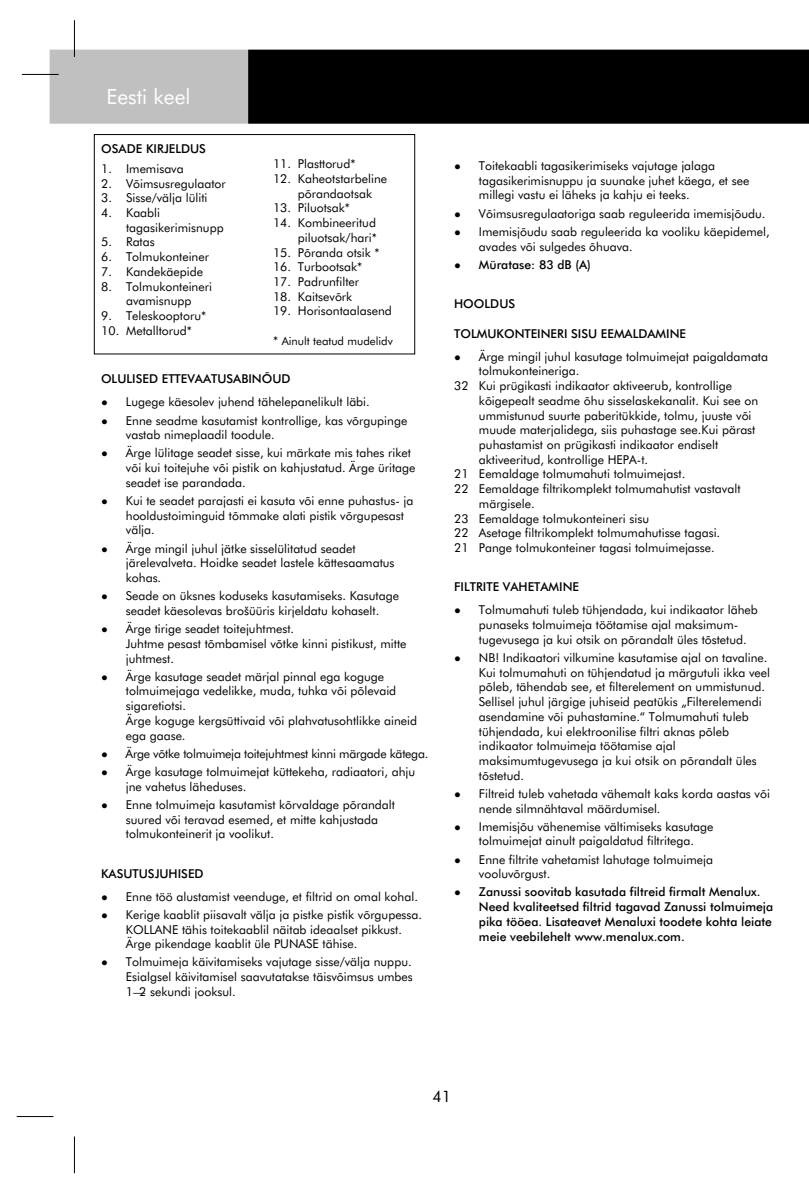
<style>
.page{position:relative;width:809px;height:1191px;background:#fff}
.page>*{position:absolute;margin:0;border:0;box-sizing:border-box;transform-origin:0 0}
.t1{font:21px "Futura Bk HU Book";letter-spacing:.225em;color:#fff}
.t2{font:15.75px "Futura Bk HU Book";color:#000}
.t3{font:12.25px/14.7px "Futura Bk HU Book";color:#000}
.t4{font:12.25px/14.7px "Futura Med HU Medium";color:#000}
.t5{font:12.25px "Futura Bk HU Book";letter-spacing:-.02em;color:#000}
.t6{font:12.25px "Futura Bk HU Book";letter-spacing:.035em;color:#000}
.t7{font:12.25px "Futura Bk HU Book";letter-spacing:-.24em;color:#000}
.t8{font:12.25px "Futura Med HU Medium";letter-spacing:-.11em;color:#000}
.t9{font:12.25px "Futura Bk HU Book";letter-spacing:-.03em;color:#000}
.t10{font:12.25px "Futura Med HU Medium";letter-spacing:.04em;color:#000}
.t11{font:12.25px "Futura Bk HU Book";letter-spacing:-.055em;color:#000}
.t12{font:11.38px "Futura Bk HU Book";color:#000}
.s1{font-size:12.25px}
.s2{font-family:"Arial";font-size:11.38px}
</style>
<div class="page">
<div style="left:50px;top:50px;width:198px;height:74px;background:#c0c0c0"></div>
<div style="left:248px;top:50px;width:561px;height:74px;background:#000"></div>
<hr style="left:74px;top:1136px;width:1px;height:37px;background:#000">
<hr style="left:17px;top:1116px;width:36px;height:1px;background:#000">
<hr style="left:22px;top:74px;width:37px;height:1px;background:#000">
<hr style="left:74px;top:20px;width:1px;height:37px;background:#000">
<div style="left:94px;top:134px;width:321px;height:220px;border:1px solid #000"></div>
<h1 class="t1" style="left:106px;top:88px;width:98px">Eestikeel</h1>
<p class="t4" style="left:101px;top:142px;width:106px">O SAD E KIRJELD US</p>
<p class="t3" style="left:101px;top:162px;width:84px">1. Im e m isava</p>
<p class="t3" style="left:101px;top:177px;width:127px">2. Võim s us re gulaator</p>
<p class="t7" style="left:101px;top:193px;width:108px">3. Sis s e /välja lüliti</p>
<p class="t3" style="left:126px;top:206px;width:99px;text-indent:-25px">4. Kaabli<br>tagas ik e rim is nupp</p>
<p class="t3" style="left:101px;top:236px;width:53px">5. Ratas</p>
<p class="t3" style="left:101px;top:250px;width:110px">6. Tolm uk onte ine r</p>
<p class="t3" style="left:101px;top:265px;width:100px">7. Kande k äe pide</p>
<p class="t3" style="left:101px;top:280px;width:112px;text-align:center">8. Tolm uk onte ine ri avam is nupp<br>9 . Te le s k ooptoru*</p>
<p class="t9" style="left:101px;top:325px;width:97px">10. Me talltorud*</p>
<p class="t11" style="left:273px;top:159px;width:89px">11. Plas ttorud*</p>
<p class="t3" style="left:298px;top:172px;width:88px;text-indent:-25px">12. Kah e ots tarb e line põrandaots ak</p>
<p class="t3" style="left:273px;top:202px;width:83px">13. Piluots ak *</p>
<p class="t3" style="left:298px;top:216px;width:86px;text-indent:-25px">14. Kom b ine e ritud piluots ak /h ari*</p>
<p class="t3" style="left:273px;top:246px;width:113px">15. Põranda ots ik *</p>
<p class="t3" style="left:273px;top:260px;width:96px">16. Turboots ak *</p>
<p class="t3" style="left:273px;top:275px;width:88px">17. Padrunfilte r</p>
<p class="t3" style="left:273px;top:290px;width:120px">18. Kaits e võrk<br>19 . H oris ontaalas e nd</p>
<p class="t12" style="left:273px;top:336px;width:124px"><span class="s1">*</span>Ainultte atud m ude lidv</p>
<p class="t4" style="left:101px;top:372px;width:188px">O LULISED ETTEVAATUSABINÕUD</p>
<p class="t3" style="left:101px;top:396px;width:272px"><span class="s2">●</span> Luge ge k äe s ole vjuh e nd täh e le pane lik ultläbi.</p>
<p class="t3" style="left:126px;top:414px;width:280px;text-indent:-25px"><span class="s2">●</span> Enne s e adm e k as utam is tk ontrollige , k as võrgupinge vas tab nim e plaadiltoodule .</p>
<p class="t3" style="left:126px;top:447px;width:290px;text-indent:-25px"><span class="s2">●</span> Ärge lülitage se ade tsisse , k ui m ärk ate m is tah e s rik e t või k ui toite juh e või pis tik on k ah jus tatud. Ärge üritage s e ade tis e parandada.</p>
<p class="t3" style="left:126px;top:494px;width:289px;text-indent:-25px"><span class="s2">●</span> Kui te se ade tparajasti e i k asuta või e nne puh astus- ja h ooldus toim inguid tõm m ak e alati pis tik võrgupe s as t välja.</p>
<p class="t3" style="left:126px;top:542px;width:268px;text-indent:-25px"><span class="s2">●</span> Ärge m ingiljuh uljätk e s is s e lülitatud s e ade t<br>järe le valve ta. H oidk e s e ade tlas te le k ätte s aam atus koh as.</p>
<p class="t3" style="left:126px;top:589px;width:272px;text-indent:-25px"><span class="s2">●</span> Seade on üksnes koduseks kasutam iseks.Kasutage se ade tk äe sole vas brošüüris k irje ldatu k oh ase lt.</p>
<p class="t3" style="left:126px;top:622px;width:279px;text-indent:-25px"><span class="s2">●</span> Ärge tirige s e ade ttoite juh tm e s t.<br>Juh tm e pe s as ttõm bam is e lvõtk e k inni pis tik us t, m itte juh tm est.</p>
<p class="t3" style="left:126px;top:670px;width:292px;text-indent:-25px"><span class="s2">●</span> Ärge k as utage s e ade tm ärjalpinnale ga k oguge<br>tolm uim e jaga ve de lik k e , m uda, tuh k a või põle vaid<br>s igare tiots i.<br>Ärge k oguge k e rgs üttivaid või plah vatus oh tlik k e aine id e ga gaase .</p>
<p class="t5" style="left:101px;top:748px;width:330px"><span class="s2">●</span> Ärge võtk e tolm uim e ja toite juh tm e stk inni m ärgade k äte ga.</p>
<p class="t3" style="left:126px;top:765px;width:289px;text-indent:-25px"><span class="s2">●</span> Ärge k as utage tolm uim e jatk ütte k e h a, radiaatori, ah ju jne vah e tus läh e duse s.</p>
<p class="t3" style="left:126px;top:798px;width:275px;text-indent:-25px"><span class="s2">●</span> Enne tolm uim e ja k as utam is tk õrvaldage põrandalt suure d või te ravad e se m e d, e tm itte k ah justada tolm uk onte ine ritja voolik ut.</p>
<p class="t10" style="left:101px;top:867px;width:101px">KASUTUSJUH ISED</p>
<p class="t3" style="left:101px;top:890px;width:322px"><span class="s2">●</span> Enne tööalus tam is tve e nduge , e tfiltrid on om alk oh al.</p>
<p class="t3" style="left:126px;top:908px;width:299px;text-indent:-25px"><span class="s2">●</span> K e rige k aablitpiis avaltvälja ja pis tk e pis tik võrgupe s s a.<br>K O LLANE täh is toite k aablilnäitab ide aals e tpik k us t.<br>Ärge pik e ndage k aablitüle PUNASE täh is e .</p>
<p class="t3" style="left:126px;top:955px;width:289px;text-indent:-25px"><span class="s2">●</span> Tolm uim e ja k äivitam is e k s vajutage s is s e /välja nuppu.<br>Es ialgs e lk äivitam is e ls aavutatak s e täisvõim s us um b e s<br>1—2 se k undi jook sul.</p>
<p class="t3" style="left:479px;top:159px;width:269px;text-indent:-25px"><span class="s2">●</span> Toite k aabli tagas ik e rim is e k s vajutage jalaga tagasik e rim isnuppu ja suunak e juh e tk äe ga, e tse e millegivastu eiläheks jakahju eiteeks.</p>
<p class="t3" style="left:454px;top:207px;width:314px"><span class="s2">●</span> Võim s us re gulaatoriga s aab re gule e rida im e m is jõudu.</p>
<p class="t3" style="left:479px;top:225px;width:296px;text-indent:-25px"><span class="s2">●</span> Im e m isjõudu saab re gule e rida k a voolik u k äe pide m e l, avade s või sulge de s õh uava.</p>
<p class="t4" style="left:454px;top:258px;width:140px"><span class="s2">●</span> Müratase : 83 dB(A)</p>
<p class="t4" style="left:454px;top:297px;width:62px">H OOLDUS</p>
<p class="t4" style="left:454px;top:327px;width:233px">TO LMUK O NTEINERI SISU EEMALD AMINE</p>
<p class="t3" style="left:454px;top:350px;width:315px"><span class="s2">●</span> Ärge m ingiljuh ulk as utage tolm uim e jatpaigaldam ata</p>
<p class="t3" style="left:479px;top:365px;width:103px">tolm uk onte ine riga.</p>
<p class="t3" style="left:454px;top:379px;width:277px">32 K ui prügik as ti indik aator ak tive e rub , k ontrollige</p>
<p class="t6" style="left:479px;top:395px;width:281px">kõigepealtseadm e õh u sisselaskekanalit.Kui see on</p>
<p class="t3" style="left:479px;top:409px;width:274px">um m istunud suurte pabe ritük k ide , tolm u, juuste või</p>
<p class="t3" style="left:479px;top:423px;width:281px">m uude m ate rjalide ga, siis puh astage se e .Kui pärast</p>
<p class="t3" style="left:479px;top:438px;width:245px">puh as tam is ton prügik as ti indik aator e ndis e lt</p>
<p class="t3" style="left:479px;top:453px;width:172px">ak tive e ritud, k ontrollige H EPA-t.</p>
<p class="t3" style="left:454px;top:468px;width:234px">21 Ee m aldage tolm um ah uti tolm uim e jas t.</p>
<p class="t3" style="left:454px;top:482px;width:292px">22 Ee m aldage filtrik om ple k ttolm um ah utis tvas tavalt</p>
<p class="t3" style="left:479px;top:497px;width:59px">m ärgis e le .</p>
<p class="t3" style="left:454px;top:512px;width:195px">23 Ee m aldage tolm uk onte ine ri s is u</p>
<p class="t3" style="left:454px;top:526px;width:269px">22 As e tage filtrik om ple k ttolm um ah utis s e tagas i.</p>
<p class="t3" style="left:454px;top:541px;width:264px">21 Pange tolm uk onte ine r tagas i tolm uim e jas s e .</p>
<p class="t8" style="left:454px;top:581px;width:126px">FILTRITE VAH ETAMINE</p>
<p class="t3" style="left:479px;top:604px;width:279px;text-indent:-25px"><span class="s2">●</span> Tolm um ah uti tule b tüh je ndada, k ui indik aator läh e b punas e k s tolm uim e ja töötam is e ajalm ak s im um - tuge vus e ga ja k ui ots ik on põrandaltüle s tõs te tud.</p>
<p class="t3" style="left:479px;top:651px;width:300px;text-indent:-25px"><span class="s2">●</span> NB! Indik aatori vilk um ine k as utam is e ajalon tavaline .<br>Kui tolm um ah uti on tüh je ndatud ja m ärgutuli ik k a ve e l põle b, täh e ndab se e , e tfilte re le m e nton um m istunud.<br>Se llis e ljuh uljärgige juh is e id pe atük is „Filte re le m e ndi<br>as e ndam ine või puh as tam ine .“ Tolm um ah uti tule b<br>tüh je ndada, k ui e le k troonilis e filtri ak nas põle b<br>indik aator tolm uim e ja töötam is e ajal<br>m ak sim um tuge vuse ga ja k ui otsik on põrandaltüle s<br>tõs te tud.</p>
<p class="t3" style="left:479px;top:787px;width:292px;text-indent:-25px"><span class="s2">●</span> Filtre id tule b vah e tada väh e m altk ak s k orda aas tas või ne nde s ilm näh tavalm äärdum is e l.</p>
<p class="t3" style="left:479px;top:820px;width:233px;text-indent:-25px"><span class="s2">●</span> Im em isjõu väh enem ise vältim isek s k asutage tolm uim e jatainultpaigaldatud filtrite ga.</p>
<p class="t3" style="left:479px;top:853px;width:236px;text-indent:-25px"><span class="s2">●</span> Enne filtrite vah e tam is tlah utage tolm uim e ja vooluvõrgus t.</p>
<p class="t4" style="left:479px;top:885px;width:296px;text-indent:-25px"><span class="s2">●</span> Z anussi soovitab k as utada filtre id firm altMe nalux.<br>Ne e d k valite e tse d filtrid tagavad Z anussi tolm uim e ja pik a tööe a. Lisate ave tMe naluxi toode te k oh ta le iate m e ie ve e bile h e ltw w w .m e nalux.com .</p>
<p class="t2" style="left:432px;top:1089px;width:20px">41</p>
</div>
